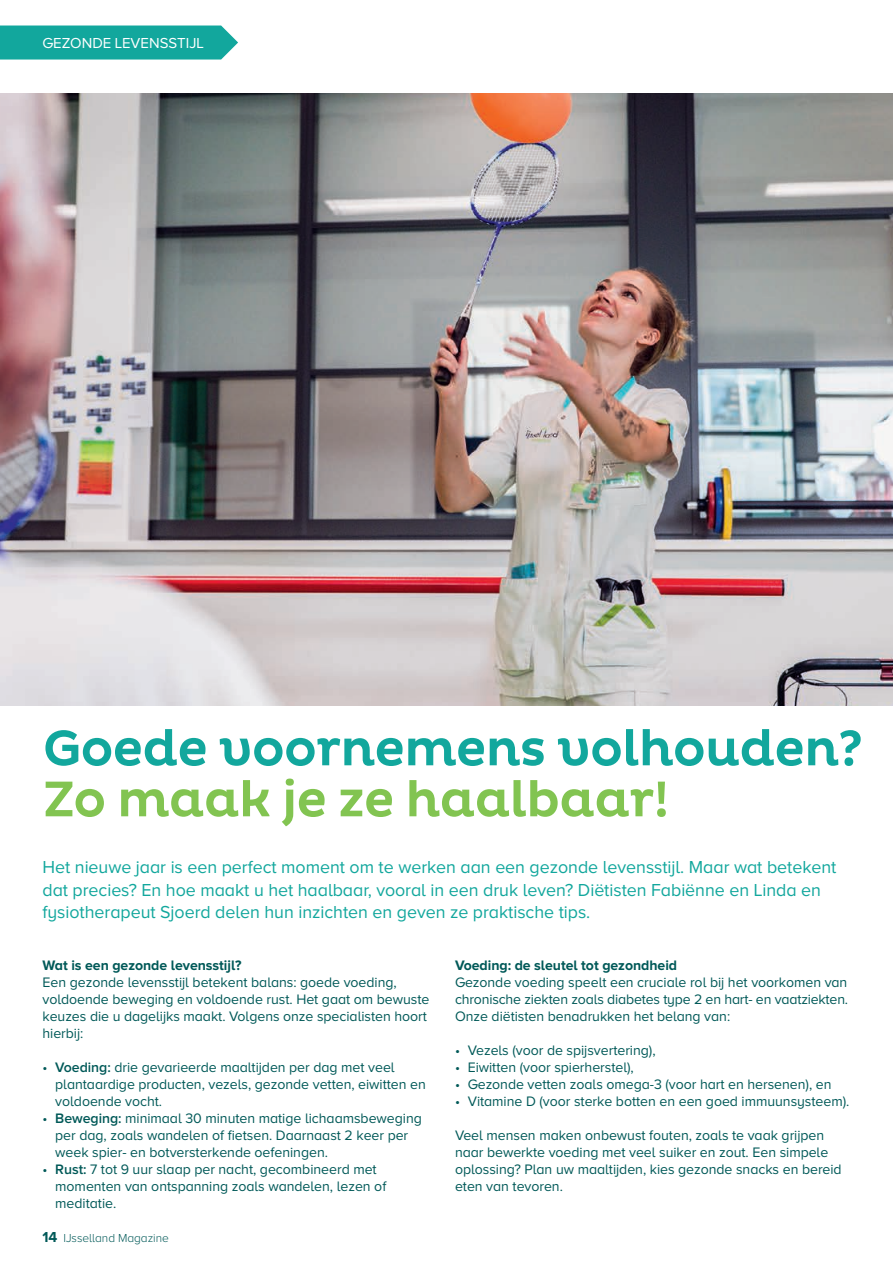
<style>
.page{position:relative;width:893px;height:1263px;background:#fff}
.page>*{position:absolute;margin:0;border:0;box-sizing:border-box;transform-origin:0 0}
.t1{font:500 51px "Pluto";letter-spacing:-.02em;color:#12a79d}
.t2{font:500 51px "Pluto";letter-spacing:-.02em;color:#82c451}
.t3{font:18px/22.5px "Proxima Nova A";letter-spacing:-.005em;color:#12a79d}
.t4{font:15px "Proxima Nova A";color:#fff}
.t5{font:14.25px/17px "Proxima Nova A";letter-spacing:-.005em;color:#015958}
.t6{font:700 14.25px "Proxima Nova A";letter-spacing:-.005em;color:#015958}
.t7{font:300 12px "Proxima Nova A";letter-spacing:-.005em;color:#015958}
.s1{font-weight:600}
.s2{font-weight:700;font-size:15px}
</style>
<div class="page">
<div style="left:0;top:26px;width:238px;height:34px;background:#12a79d"></div>
<img style="left:0;top:94px;width:893px;height:612px">
<p class="t4" style="left:43px;top:34px;width:163px">GEZONDE LEVENSSTIJL</p>
<h1 class="t1" style="left:43px;top:719px;width:822px">Goede voornemens volhouden?</h1>
<h1 class="t2" style="left:43px;top:770px;width:628px">Zo maak je ze haalbaar!</h1>
<p class="t3" style="left:43px;top:856px;width:795px">Het nieuwe jaar is een perfect moment om te werken aan een gezonde levensstijl. Maar wat betekent dat precies? En hoe maakt u het haalbaar, vooral in een druk leven? Diëtisten Fabiënne en Linda en fysiotherapeut Sjoerd delen hun inzichten en geven ze praktische tips.</p>
<p class="t6" style="left:43px;top:957px;width:201px">Wat is een gezonde levensstijl?</p>
<p class="t5" style="left:43px;top:973px;width:388px">Een gezonde levensstijl betekent balans: goede voeding, voldoende beweging en voldoende rust. Het gaat om bewuste keuzes die u dagelijks maakt. Volgens onze specialisten hoort hierbij:</p>
<p class="t5" style="left:55px;top:1058px;width:372px;text-indent:-13px">• <span class="s1">Voeding:</span> drie gevarieerde maaltijden per dag met veel plantaardige producten, vezels, gezonde vetten, eiwitten en voldoende vocht.</p>
<p class="t5" style="left:55px;top:1109px;width:368px;text-indent:-13px">• <span class="s1">Beweging:</span> minimaal 30 minuten matige lichaamsbeweging per dag, zoals wandelen of fietsen. Daarnaast 2 keer per week spier- en botversterkende oefeningen.</p>
<p class="t5" style="left:55px;top:1160px;width:333px;text-indent:-13px">• <span class="s1">Rust:</span> 7 tot 9 uur slaap per nacht, gecombineerd met momenten van ontspanning zoals wandelen, lezen of meditatie.</p>
<p class="t7" style="left:43px;top:1231px;width:128px"><span class="s2">14</span> IJsselland Magazine</p>
<p class="t6" style="left:455px;top:957px;width:224px">Voeding: de sleutel tot gezondheid</p>
<p class="t5" style="left:455px;top:973px;width:395px;text-align:justify">Gezonde voeding speelt een cruciale rol bij het voorkomen van chronische ziekten zoals diabetes type 2 en hart- en vaatziekten.<br>Onze diëtisten benadrukken het belang van:</p>
<p class="t5" style="left:455px;top:1041px;width:202px">• Vezels (voor de spijsvertering),</p>
<p class="t5" style="left:455px;top:1058px;width:180px">• Eiwitten (voor spierherstel),</p>
<p class="t5" style="left:455px;top:1075px;width:378px">• Gezonde vetten zoals omega-3 (voor hart en hersenen), en</p>
<p class="t5" style="left:455px;top:1092px;width:396px">• Vitamine D (voor sterke botten en een goed immuunsysteem).</p>
<p class="t5" style="left:455px;top:1126px;width:388px">Veel mensen maken onbewust fouten, zoals te vaak grijpen naar bewerkte voeding met veel suiker en zout. Een simpele oplossing? Plan uw maaltijden, kies gezonde snacks en bereid eten van tevoren.</p>
</div>
